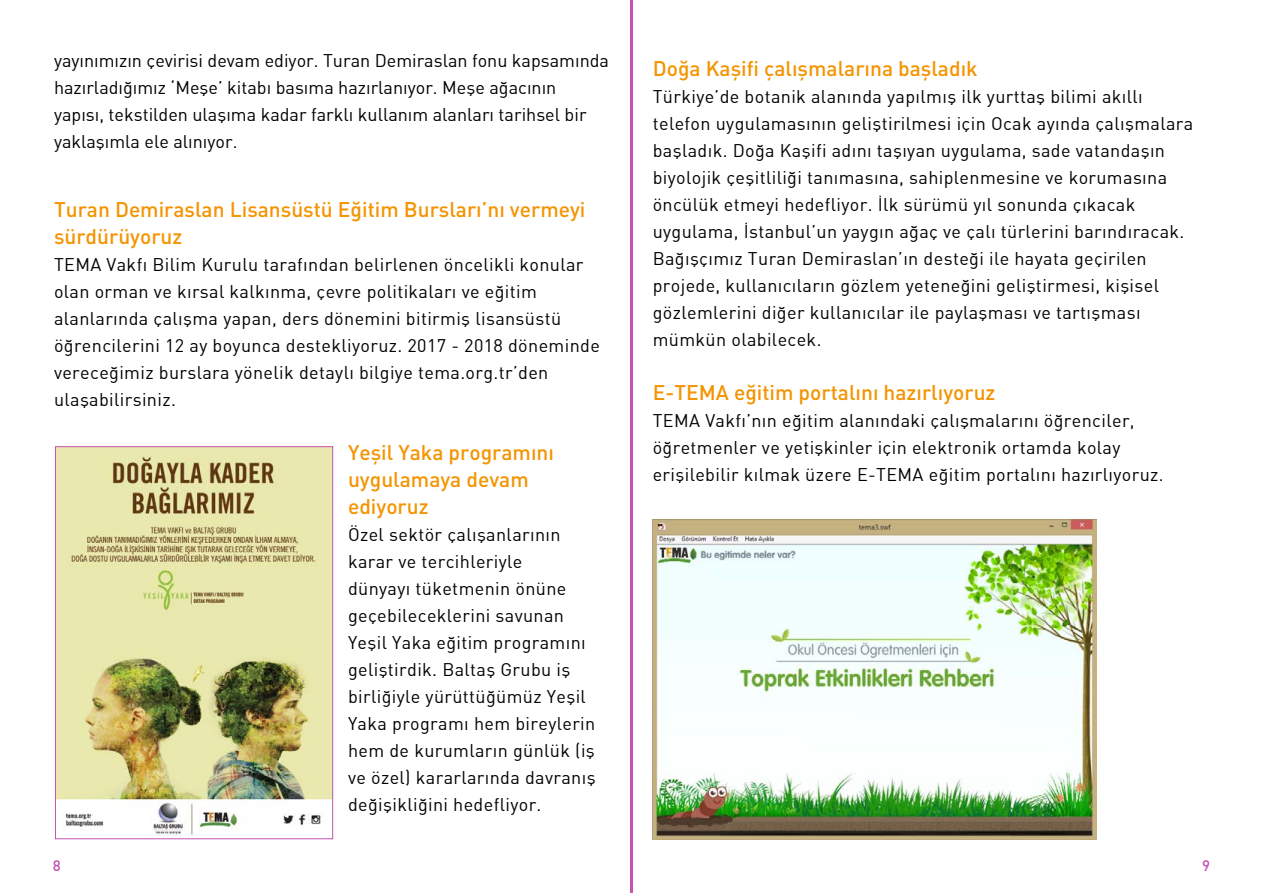
<style>
.page{position:relative;width:1263px;height:893px;background:#fff}
.page>*{position:absolute;margin:0;border:0;box-sizing:border-box;transform-origin:0 0}
.t1{font:21px/27px "DIN Medium";color:#f49400}
.t2{font:18px/27px "DINT";letter-spacing:.02em;color:#000}
.t3{font:18px/27px "DINT";color:#000}
.t4{font:500 15px "DIN Medium T";color:#c652b4}
</style>
<div class="page">
<hr style="left:630px;top:0;width:3px;height:893px;background:#c652b4">
<img style="left:57px;top:448px;width:274px;height:387px">
<div style="left:55px;top:446px;width:278px;height:393px;border:1px solid #c652b4"></div>
<img style="left:653px;top:519px;width:444px;height:320px">
<p class="t3" style="left:54px;top:47px;width:557px">yayınımızın çevirisi devam ediyor. Turan Demiraslan fonu kapsamında hazırladığımız ‘Meşe’ kitabı basıma hazırlanıyor. Meşe ağacının yapısı, tekstilden ulaşıma kadar farklı kullanım alanları tarihsel bir yaklaşımla ele alınıyor.</p>
<p class="t1" style="left:54px;top:196px;width:533px">Turan Demiraslan Lisansüstü Eğitim Bursları’nı vermeyi sürdürüyoruz</p>
<p class="t2" style="left:54px;top:251px;width:547px">TEMA Vakfı Bilim Kurulu tarafından belirlenen öncelikli konular olan orman ve kırsal kalkınma, çevre politikaları ve eğitim alanlarında çalışma yapan, ders dönemini bitirmiş lisansüstü öğrencilerini 12 ay boyunca destekliyoruz. 2017 - 2018 döneminde vereceğimiz burslara yönelik detaylı bilgiye tema.org.tr’den ulaşabilirsiniz.</p>
<p class="t1" style="left:348px;top:439px;width:207px">Yeşil Yaka programını uygulamaya devam ediyoruz</p>
<p class="t2" style="left:348px;top:521px;width:249px">Özel sektör çalışanlarının karar ve tercihleriyle<br>dünyayı tüketmenin önüne geçebileceklerini savunan<br>Yeşil Yaka eğitim programını geliştirdik. Baltaş Grubu iş birliğiyle yürüttüğümüz Yeşil<br>Yaka programı hem bireylerin hem de kurumların günlük (iş ve özel) kararlarında davranış değişikliğini hedefliyor.</p>
<p class="t1" style="left:653px;top:54px;width:326px">Doğa Kaşifi çalışmalarına başladık</p>
<p class="t2" style="left:653px;top:82px;width:542px">Türkiye’de botanik alanında yapılmış ilk yurttaş bilimi akıllı telefon uygulamasının geliştirilmesi için Ocak ayında çalışmalara başladık. Doğa Kaşifi adını taşıyan uygulama, sade vatandaşın biyolojik çeşitliliği tanımasına, sahiplenmesine ve korumasına öncülük etmeyi hedefliyor. İlk sürümü yıl sonunda çıkacak uygulama, İstanbul’un yaygın ağaç ve çalı türlerini barındıracak.<br>Bağışçımız Turan Demiraslan’ın desteği ile hayata geçirilen projede, kullanıcıların gözlem yeteneğini geliştirmesi, kişisel gözlemlerini diğer kullanıcılar ile paylaşması ve tartışması mümkün olabilecek.</p>
<p class="t1" style="left:653px;top:378px;width:344px">E-TEMA eğitim portalını hazırlıyoruz</p>
<p class="t2" style="left:653px;top:406px;width:512px">TEMA Vakfı’nın eğitim alanındaki çalışmalarını öğrenciler, öğretmenler ve yetişkinler için elektronik ortamda kolay erişilebilir kılmak üzere E-TEMA eğitim portalını hazırlıyoruz.</p>
<p class="t4" style="left:53px;top:855px;width:9px">8</p>
<p class="t4" style="left:1202px;top:856px;width:9px">9</p>
</div>
